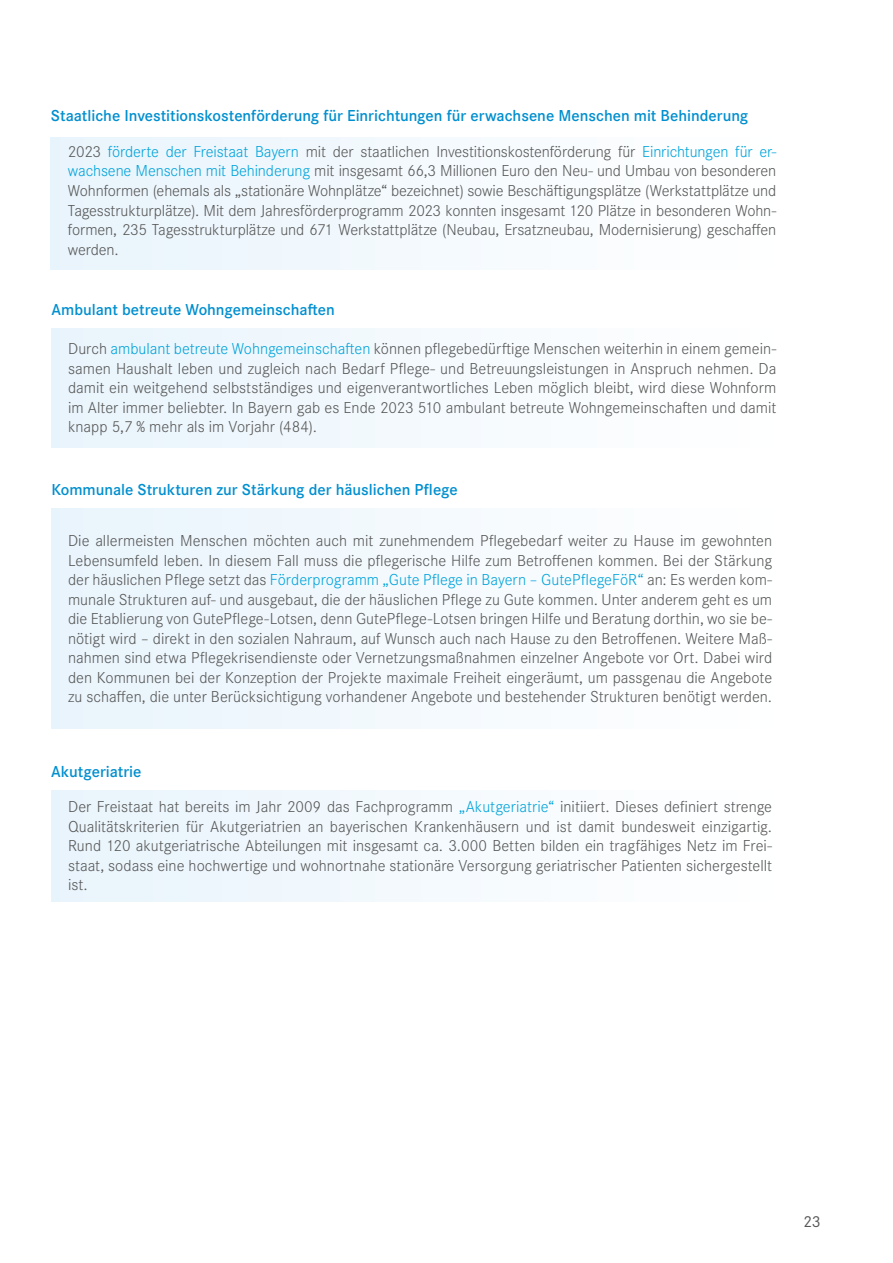
<style>
.page{position:relative;width:893px;height:1263px;background:#fff}
.page>*{position:absolute;margin:0;border:0;box-sizing:border-box;transform-origin:0 0}
.t1{font:300 16.5px/19.5px "Corporate S Pro";color:#575756;text-align:justify}
.t2{font:600 16.5px "Corporate S Pro";color:#008fcf}
.t3{font:16.5px "Corporate S Pro";color:#575756}
.s1{color:#00a3da}
</style>
<div class="page">
<div style="left:51px;top:137px;width:736px;height:132px;background:#f4f9fe"></div>
<div style="left:51px;top:328px;width:736px;height:119px;background:#f4f9fe"></div>
<div style="left:51px;top:790px;width:736px;height:111px;background:#f4f9fe"></div>
<div style="left:51px;top:508px;width:736px;height:221px;background:#f4f9fe"></div>
<p class="t2" style="left:51px;top:103px;width:699px">Staatliche Investitionskostenförderung für Einrichtungen für erwachsene Menschen mit Behinderung</p>
<p class="t1" style="left:68px;top:141px;width:710px">2023 <span class="s1">förderte der Freistaat Bayern</span> mit der staatlichen Investitionskostenförderung für <span class="s1">Einrichtungen für er&shy;wachsene Menschen mit Behinderung</span> mit insgesamt 66,3 Millionen Euro den Neu- und Umbau von besonderen Wohnformen (ehemals als „stationäre Wohnplätze“ bezeichnet) sowie Beschäftigungsplätze (Werkstattplätze und Tagesstrukturplätze). Mit dem Jahresförderprogramm 2023 konnten insgesamt 120 Plätze in besonderen Wohn&shy;formen, 235 Tagesstrukturplätze und 671 Werkstattplätze (Neubau, Ersatzneubau, Modernisierung) geschaffen werden.</p>
<p class="t2" style="left:51px;top:297px;width:285px">Ambulant betreute Wohngemeinschaften</p>
<p class="t1" style="left:68px;top:338px;width:710px">Durch <span class="s1">ambulant betreute Wohngemeinschaften</span> können pflegebedürftige Menschen weiterhin in einem gemein&shy;samen Haushalt leben und zugleich nach Bedarf Pflege- und Betreuungsleistungen in Anspruch nehmen. Da damit ein weitgehend selbstständiges und eigenverantwortliches Leben möglich bleibt, wird diese Wohnform im Alter immer beliebter. In Bayern gab es Ende 2023 510 ambulant betreute Wohngemeinschaften und damit knapp 5,7 % mehr als im Vorjahr (484).</p>
<p class="t2" style="left:51px;top:477px;width:408px">Kommunale Strukturen zur Stärkung der häuslichen Pflege</p>
<p class="t1" style="left:68px;top:530px;width:706px">Die allermeisten Menschen möchten auch mit zunehmendem Pflegebedarf weiter zu Hause im gewohnten Lebensumfeld leben. In diesem Fall muss die pflegerische Hilfe zum Betroffenen kommen. Bei der Stärkung der häuslichen Pflege setzt das <span class="s1">Förderprogramm „Gute Pflege in Bayern – GutePflegeFöR“</span> an: Es werden kom&shy;munale Strukturen auf- und ausgebaut, die der häuslichen Pflege zu Gute kommen. Unter anderem geht es um die Etablierung von GutePflege-Lotsen, denn GutePflege-Lotsen bringen Hilfe und Beratung dorthin, wo sie be&shy;nötigt wird – direkt in den sozialen Nahraum, auf Wunsch auch nach Hause zu den Betroffenen. Weitere Maß&shy;nahmen sind etwa Pflegekrisendienste oder Vernetzungsmaßnahmen einzelner Angebote vor Ort. Dabei wird den Kommunen bei der Konzeption der Projekte maximale Freiheit eingeräumt, um passgenau die Angebote zu schaffen, die unter Berücksichtigung vorhandener Angebote und bestehender Strukturen benötigt werden.</p>
<p class="t2" style="left:51px;top:759px;width:92px">Akutgeriatrie</p>
<p class="t1" style="left:68px;top:796px;width:706px">Der Freistaat hat bereits im Jahr 2009 das Fachprogramm <span class="s1">„Akutgeriatrie“</span> initiiert. Dieses definiert strenge Qualitätskriterien für Akutgeriatrien an bayerischen Krankenhäusern und ist damit bundesweit einzigartig.<br>Rund 120 akutgeriatrische Abteilungen mit insgesamt ca. 3.000 Betten bilden ein tragfähiges Netz im Frei&shy;staat, sodass eine hochwertige und wohnortnahe stationäre Versorgung geriatrischer Patienten sichergestellt ist.</p>
<p class="t3" style="left:803px;top:1209px;width:19px">23</p>
</div>
